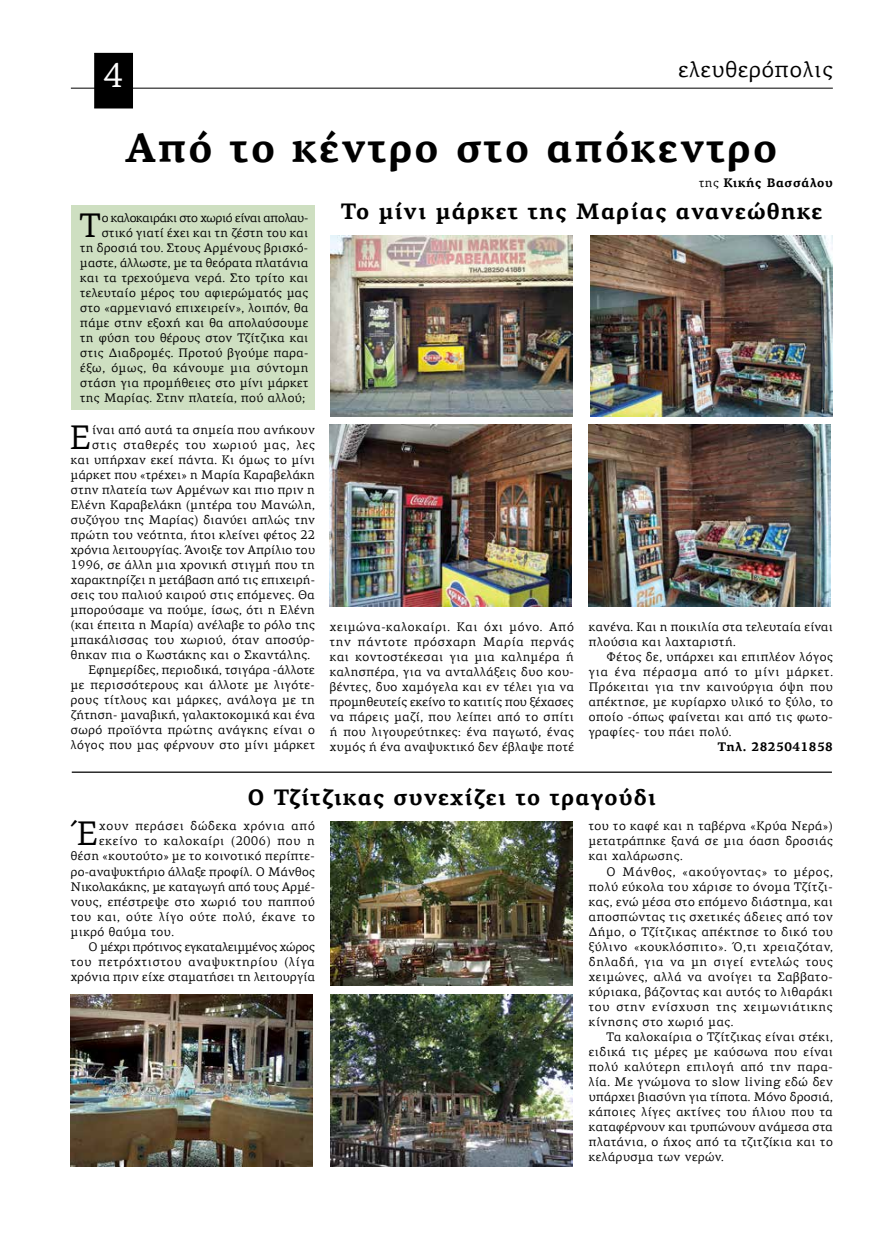
<style>
.page{position:relative;width:886px;height:1241px;background:#fff}
.page>*{position:absolute;margin:0;border:0;box-sizing:border-box;transform-origin:0 0}
.t1{font:700 41.25px "PF Agora Serif Pro";letter-spacing:.05em;color:#000}
.t2{font:34.25px "PF Agora Serif Pro";color:#000}
.t3{font:33.75px "PF Agora Serif Pro";color:#fff}
.t4{font:700 22.5px "PF Agora Serif Pro";letter-spacing:.05em;color:#000}
.t5{font:22.5px "PF Agora Serif Pro";letter-spacing:.04em;color:#000}
.t6{font:12.5px/15px "PF Agora Serif Pro";letter-spacing:.03em;color:#000;text-align:justify}
.t7{font:12.5px "PF Agora Serif Pro";letter-spacing:.06em;color:#000}
.t8{font:12.5px "PF Agora Serif Pro";color:#000}
.t9{font:12.5px "PF Agora Serif Pro";letter-spacing:.065em;color:#000}
.t10{font:12.5px "PF Agora Serif Pro";letter-spacing:.05em;color:#000}
.t11{font:700 12.5px "PF Agora Serif Pro";letter-spacing:.05em;color:#000}
.s1{font-weight:400}
</style>
<div class="page">
<hr style="left:71px;top:88px;width:762px;height:1px;background:#000">
<div style="left:95px;top:53px;width:37px;height:55px;background:#000"></div>
<div style="left:95px;top:53px;width:38px;height:55px;border:1px solid #000"></div>
<div style="left:71px;top:205px;width:244px;height:204px;background:#cedfc1"></div>
<img style="left:331px;top:235px;width:242px;height:181px">
<img style="left:591px;top:235px;width:241px;height:181px">
<img style="left:330px;top:425px;width:242px;height:181px">
<img style="left:589px;top:425px;width:242px;height:181px">
<img style="left:331px;top:821px;width:241px;height:164px">
<img style="left:331px;top:994px;width:241px;height:172px">
<hr style="left:72px;top:771px;width:760px;height:1px;background:#000">
<img style="left:71px;top:994px;width:241px;height:172px">
<h3 class="t3" style="left:104px;top:55px;width:20px">4</h3>
<h3 class="t5" style="left:679px;top:56px;width:156px">ελευθερόπολις</h3>
<h1 class="t1" style="left:125px;top:122px;width:653px">Από το κέντρο στο απόκεντρο</h1>
<p class="t11" style="left:699px;top:174px;width:135px"><span class="s1">της</span> Κικής Βασσάλου</p>
<h3 class="t4" style="left:341px;top:197px;width:483px">Το μίνι μάρκετ της Μαρίας ανανεώθηκε</h3>
<p class="t6" style="left:80px;top:210px;width:230px;text-align:right">ο καλοκαιράκι στο χωριό είναι απολαυ&shy;στικό γιατί έχει και τη ζέστη του και<br>τη δροσιά του. Στους Αρμένους βρισκό&shy;μαστε, άλλωστε, με τα θεόρατα πλατάνια και τα τρεχούμενα νερά. Στο τρίτο και τελευταίο μέρος του αφιερώματός μας στο «αρμενιανό επιχειρείν», λοιπόν, θα πάμε στην εξοχή και θα απολαύσουμε τη φύση του θέρους στον Τζίτζικα και στις Διαδρομές. Προτού βγούμε παρα&shy;έξω, όμως, θα κάνουμε μια σύντομη στάση για προμήθειες στο μίνι μάρκετ της Μαρίας. Στην πλατεία, πού αλλού;</p>
<h2 class="t2" style="left:80px;top:205px;width:22px">Τ</h2>
<h2 class="t2" style="left:70px;top:417px;width:23px">Ε</h2>
<p class="t6" style="left:92px;top:422px;width:224px">ίναι από αυτά τα σημεία που ανήκουν</p>
<p class="t7" style="left:92px;top:437px;width:224px">στις σταθερές του χωριού μας, λες</p>
<p class="t6" style="left:71px;top:452px;width:245px">και υπήρχαν εκεί πάντα. Κι όμως το μίνι</p>
<p class="t6" style="left:71px;top:467px;width:245px">μάρκετ που «τρέχει» η Μαρία Καραβελάκη</p>
<p class="t6" style="left:71px;top:482px;width:245px">στην πλατεία των Αρμένων και πιο πριν η</p>
<p class="t6" style="left:71px;top:497px;width:245px">Ελένη Καραβελάκη (μητέρα του Μανώλη,</p>
<p class="t6" style="left:71px;top:512px;width:245px">συζύγου της Μαρίας) διανύει απλώς την</p>
<p class="t6" style="left:71px;top:527px;width:245px">πρώτη του νεότητα, ήτοι κλείνει φέτος 22</p>
<p class="t6" style="left:71px;top:542px;width:246px">χρόνια λειτουργίας. Άνοιξε τον Απρίλιο του</p>
<p class="t6" style="left:71px;top:557px;width:245px">1996, σε άλλη μια χρονική στιγμή που τη</p>
<p class="t6" style="left:71px;top:572px;width:246px">χαρακτηρίζει η μετάβαση από τις επιχειρή-</p>
<p class="t6" style="left:71px;top:587px;width:245px">σεις του παλιού καιρού στις επόμενες. Θα</p>
<p class="t6" style="left:71px;top:602px;width:245px">μπορούσαμε να πούμε, ίσως, ότι η Ελένη</p>
<p class="t6" style="left:71px;top:617px;width:245px">(και έπειτα η Μαρία) ανέλαβε το ρόλο της</p>
<p class="t6" style="left:71px;top:632px;width:245px">μπακάλισσας του χωριού, όταν αποσύρ-</p>
<p class="t6" style="left:71px;top:647px;width:241px">θηκαν πια ο Κωστάκης και ο Σκαντάλης.</p>
<p class="t6" style="left:89px;top:662px;width:228px">Εφημερίδες, περιοδικά, τσιγάρα -άλλοτε</p>
<p class="t6" style="left:71px;top:677px;width:245px">με περισσότερους και άλλοτε με λιγότε-</p>
<p class="t6" style="left:71px;top:692px;width:245px">ρους τίτλους και μάρκες, ανάλογα με τη</p>
<p class="t6" style="left:71px;top:707px;width:246px">ζήτηση- μαναβική, γαλακτοκομικά και ένα</p>
<p class="t6" style="left:71px;top:722px;width:245px">σωρό προϊόντα πρώτης ανάγκης είναι ο</p>
<p class="t6" style="left:71px;top:737px;width:245px">λόγος που μας φέρνουν στο μίνι μάρκετ</p>
<p class="t6" style="left:330px;top:618px;width:246px">χειμώνα-καλοκαίρι. Και όχι μόνο. Από την πάντοτε πρόσχαρη Μαρία περνάς και κοντοστέκεσαι για μια καλημέρα ή καλησπέρα, για να ανταλλάξεις δυο κου&shy;βέντες, δυο χαμόγελα και εν τέλει για να προμηθευτείς εκείνο το κατιτίς που ξέχασες να πάρεις μαζί, που λείπει από το σπίτι ή που λιγουρεύτηκες: ένα παγωτό, ένας χυμός ή ένα αναψυκτικό δεν έβλαψε ποτέ</p>
<p class="t6" style="left:589px;top:618px;width:245px">κανένα. Και η ποικιλία στα τελευταία είναι πλούσια και λαχταριστή.</p>
<p class="t6" style="left:589px;top:648px;width:246px;text-indent:18px">Φέτος δε, υπάρχει και επιπλέον λόγος για ένα πέρασμα από το μίνι μάρκετ.<br>Πρόκειται για την καινούργια όψη που απέκτησε, με κυρίαρχο υλικό το ξύλο, το οποίο -όπως φαίνεται και από τις φωτο&shy;γραφίες- του πάει πολύ.</p>
<p class="t11" style="left:718px;top:738px;width:116px">Τηλ. 2825041858</p>
<h3 class="t4" style="left:248px;top:783px;width:410px">Ο Τζίτζικας συνεχίζει το τραγούδι</h3>
<h2 class="t2" style="left:77px;top:813px;width:23px">Έ</h2>
<p class="t7" style="left:99px;top:818px;width:217px">χουν περάσει δώδεκα χρόνια από</p>
<p class="t7" style="left:99px;top:833px;width:217px">εκείνο το καλοκαίρι (2006) που η</p>
<p class="t6" style="left:71px;top:848px;width:245px">θέση «κουτούτο» με το κοινοτικό περίπτε-</p>
<p class="t6" style="left:71px;top:863px;width:245px">ρο-αναψυκτήριο άλλαξε προφίλ. Ο Μάνθος</p>
<p class="t6" style="left:71px;top:878px;width:246px">Νικολακάκης, με καταγωγή από τους Αρμέ-</p>
<p class="t6" style="left:71px;top:893px;width:245px">νους, επέστρεψε στο χωριό του παππού</p>
<p class="t10" style="left:71px;top:908px;width:245px">του και, ούτε λίγο ούτε πολύ, έκανε το</p>
<p class="t6" style="left:71px;top:923px;width:105px">μικρό θαύμα του.</p>
<p class="t8" style="left:89px;top:938px;width:228px">Ο μέχρι πρότινος εγκαταλειμμένος χώρος</p>
<p class="t9" style="left:71px;top:953px;width:245px">του πετρόχτιστου αναψυκτηρίου (λίγα</p>
<p class="t6" style="left:71px;top:968px;width:246px">χρόνια πριν είχε σταματήσει τη λειτουργία</p>
<p class="t6" style="left:589px;top:818px;width:245px">του το καφέ και η ταβέρνα «Κρύα Νερά») μετατράπηκε ξανά σε μια όαση δροσιάς και χαλάρωσης.</p>
<p class="t6" style="left:589px;top:863px;width:245px;text-indent:18px">Ο Μάνθος, «ακούγοντας» το μέρος, πολύ εύκολα του χάρισε το όνομα Τζίτζι&shy;κας, ενώ μέσα στο επόμενο διάστημα, και αποσπώντας τις σχετικές άδειες από τον Δήμο, ο Τζίτζικας απέκτησε το δικό του ξύλινο «κουκλόσπιτο». Ό,τι χρειαζόταν, δηλαδή, για να μη σιγεί εντελώς τους χειμώνες, αλλά να ανοίγει τα Σαββατο&shy;κύριακα, βάζοντας και αυτός το λιθαράκι του στην ενίσχυση της χειμωνιάτικης κίνησης στο χωριό μας.</p>
<p class="t6" style="left:589px;top:1028px;width:246px;text-indent:18px">Τα καλοκαίρια ο Τζίτζικας είναι στέκι, ειδικά τις μέρες με καύσωνα που είναι πολύ καλύτερη επιλογή από την παρα&shy;λία. Με γνώμονα το slow living εδώ δεν υπάρχει βιασύνη για τίποτα. Μόνο δροσιά, κάποιες λίγες ακτίνες του ήλιου που τα καταφέρνουν και τρυπώνουν ανάμεσα στα πλατάνια, ο ήχος από τα τζιτζίκια και το κελάρυσμα των νερών.</p>
</div>
